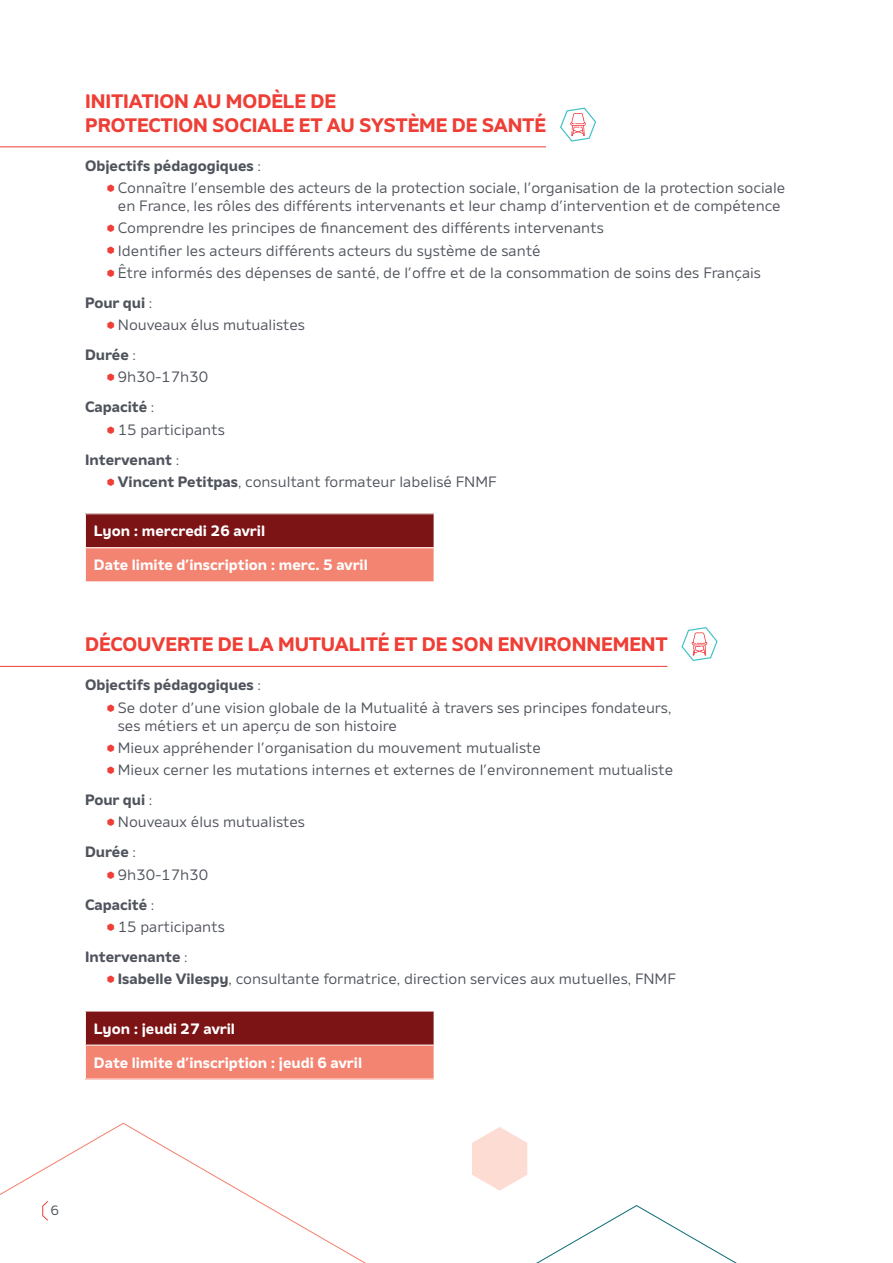
<style>
.page{position:relative;width:893px;height:1263px;background:#fff}
.page>*{position:absolute;margin:0;border:0;box-sizing:border-box;transform-origin:0 0}
.t1{font:700 19.5px/23.4px "Amino";color:#ee3e35}
.t2{font:15px/22.2px "Amino";color:#4f535c}
.t3{font:700 15px "Amino";color:#fff}
.t4{font:13.5px "Amino";color:#4f535c}
.s1{font-weight:700}
</style>
<div class="page">
<hr style="left:0;top:146px;width:546px;height:1px;background:#ee3e35">
<hr style="left:0;top:666px;width:667px;height:1px;background:#ee3e35">
<div style="left:85px;top:514px;width:349px;height:34px;background:#7c1315"></div>
<div style="left:85px;top:548px;width:349px;height:34px;background:#f48472"></div>
<hr style="left:85px;top:514px;width:1px;height:33px;background:#fff">
<hr style="left:85px;top:548px;width:1px;height:33px;background:#fff">
<hr style="left:85px;top:547px;width:349px;height:1px;background:#fff">
<hr style="left:85px;top:581px;width:349px;height:1px;background:#fff">
<div style="left:85px;top:1011px;width:349px;height:34px;background:#7c1315"></div>
<div style="left:85px;top:1045px;width:349px;height:34px;background:#f48472"></div>
<hr style="left:85px;top:1011px;width:1px;height:34px;background:#fff">
<hr style="left:85px;top:1011px;width:349px;height:1px;background:#fff">
<hr style="left:85px;top:1045px;width:1px;height:34px;background:#fff">
<hr style="left:85px;top:1045px;width:349px;height:1px;background:#fff">
<svg style="left:0;top:1122px;width:528px;height:141px"></svg>
<svg style="left:472px;top:1127px;width:55px;height:64px"></svg>
<svg style="left:450px;top:1204px;width:287px;height:59px"></svg>
<svg style="left:560px;top:107px;width:36px;height:35px"></svg>
<svg style="left:681px;top:627px;width:37px;height:34px"></svg>
<h1 class="t1" style="left:85px;top:89px;width:462px">INITIATION AU MODÈLE DE<br>PROTECTION SOCIALE ET AU SYSTÈME DE SANTÉ</h1>
<p class="t2" style="left:118px;top:154px;width:669px;text-indent:-33px"><span class="s1">Objectifs pédagogiques</span> :<br>Connaître l’ensemble des acteurs de la protection sociale, l’organisation de la protection sociale</p>
<p class="t2" style="left:118px;top:194px;width:664px">en France, les rôles des différents intervenants et leur champ d’intervention et de compétence Comprendre les principes de financement des différents intervenants<br>Identifier les acteurs différents acteurs du système de santé<br>Être informés des dépenses de santé, de l’offre et de la consommation de soins des Français</p>
<p class="t2" style="left:118px;top:291px;width:189px;text-indent:-33px"><span class="s1">Pour qui</span> :<br>Nouveaux élus mutualistes</p>
<p class="t2" style="left:118px;top:343px;width:92px;text-indent:-33px"><span class="s1">Durée</span> :<br>9h30-17h30</p>
<p class="t2" style="left:118px;top:396px;width:109px;text-indent:-33px"><span class="s1">Capacité</span> :<br>15 participants</p>
<p class="t2" style="left:118px;top:448px;width:380px;text-indent:-33px"><span class="s1">Intervenant</span> :<br><span class="s1">Vincent Petitpas</span>, consultant formateur labelisé FNMF</p>
<p class="t3" style="left:94px;top:522px;width:173px">Lyon : mercredi 26 avril</p>
<p class="t3" style="left:94px;top:556px;width:275px">Date limite d’inscription : merc. 5 avril</p>
<h1 class="t1" style="left:85px;top:632px;width:584px">DÉCOUVERTE DE LA MUTUALITÉ ET DE SON ENVIRONNEMENT</h1>
<p class="t2" style="left:118px;top:674px;width:555px;text-indent:-33px"><span class="s1">Objectifs pédagogiques</span> :<br>Se doter d’une vision globale de la Mutualité à travers ses principes fondateurs,</p>
<p class="t2" style="left:118px;top:714px;width:557px">ses métiers et un aperçu de son histoire<br>Mieux appréhender l’organisation du mouvement mutualiste<br>Mieux cerner les mutations internes et externes de l’environnement mutualiste</p>
<p class="t2" style="left:118px;top:788px;width:189px;text-indent:-33px"><span class="s1">Pour qui</span> :<br>Nouveaux élus mutualistes</p>
<p class="t2" style="left:118px;top:841px;width:92px;text-indent:-33px"><span class="s1">Durée</span> :<br>9h30-17h30</p>
<p class="t2" style="left:118px;top:893px;width:109px;text-indent:-33px"><span class="s1">Capacité</span> :<br>15 participants</p>
<p class="t2" style="left:118px;top:945px;width:559px;text-indent:-33px"><span class="s1">Intervenante</span> :<br><span class="s1">Isabelle Vilespy</span>, consultante formatrice, direction services aux mutuelles, FNMF</p>
<p class="t3" style="left:94px;top:1019px;width:143px">Lyon : jeudi 27 avril</p>
<p class="t3" style="left:94px;top:1053px;width:270px">Date limite d’inscription : jeudi 6 avril</p>
<p class="t4" style="left:51px;top:1202px;width:10px">6</p>
</div>
